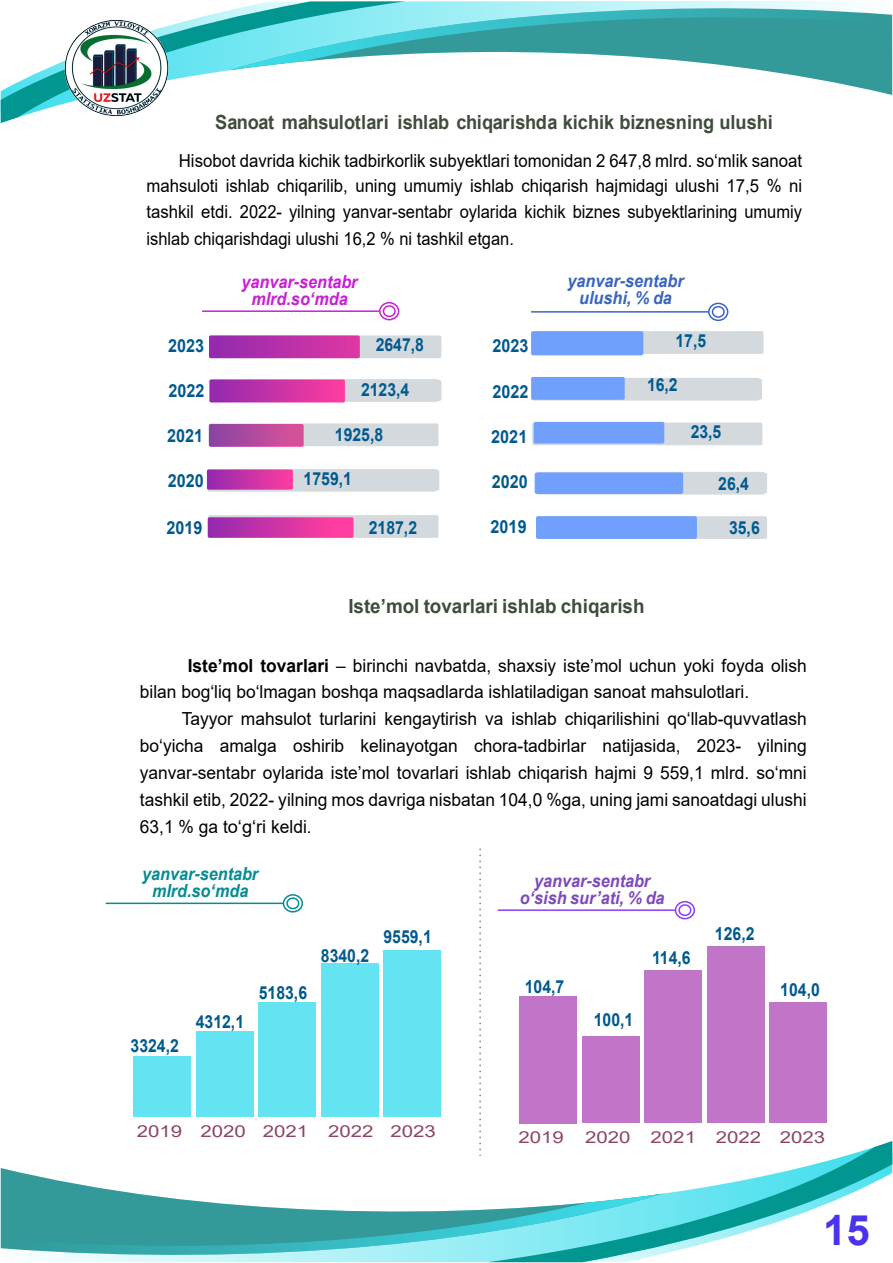
<style>
.page{position:relative;width:893px;height:1263px;background:#fff}
.page>*{position:absolute;margin:0;border:0;box-sizing:border-box;transform-origin:0 0}
.t1{font:700 42px "Arial";color:#4933f1}
.t2{font:700 19.5px "Arial";color:#3f4c3b;scale:.93 1}
.t3{font:700 19.5px "Arial";color:#3f4c3b}
.t4{font:18px/27px "Arial";color:#000}
.t5{font:18px/26px "Arial";color:#000;text-align:justify;scale:.93 1}
.t6{font:700 18px "Arial";color:#015a8d;scale:.88 1}
.t7{font:700 18px "Arial";color:#005a8f;scale:.88 1}
.t8{font:700 18px "Arial";color:#005a8f;scale:.9 1}
.t9{font:italic 700 18px/16.6px "Arial Narrow";color:#7c4aba;text-align:center;scale:1.1 1}
.t10{font:italic 700 18px/16.6px "Arial Narrow";color:#c71fd6;text-align:center;scale:1.1 1}
.t11{font:italic 700 18px/16.6px "Arial Narrow";color:#058c94;text-align:center;scale:1.1 1}
.t12{font:italic 700 18px/16.6px "Arial Narrow";color:#3965bc;text-align:center;scale:1.1 1}
.t13{font:16.5px "Arial";color:#8e4466;scale:1.24 1}
.s1{font-weight:700}
</style>
<div class="page">
<hr style="left:202px;top:310px;width:187px;height:2px;background:#c71fd6">
<div style="left:379px;top:302px;width:20px;height:18px;border:2px solid #c71fd6;border-radius:50%"></div>
<svg style="left:380px;top:303px;width:19px;height:17px"></svg>
<div style="left:383px;top:305px;width:13px;height:12px;border:2px solid #c71fd6;border-radius:50%"></div>
<hr style="left:531px;top:311px;width:187px;height:2px;background:#3965bc">
<div style="left:708px;top:303px;width:20px;height:18px;border:2px solid #3965bc;border-radius:50%"></div>
<svg style="left:709px;top:303px;width:19px;height:17px"></svg>
<div style="left:712px;top:306px;width:13px;height:12px;border:2px solid #3965bc;border-radius:50%"></div>
<svg style="left:209px;top:446px;width:95px;height:1px"></svg>
<div style="left:209px;top:335px;width:232px;height:23px;background:#d4d9dd;border-radius:2px"></div>
<svg style="left:209px;top:335px;width:151px;height:23px;background:#b934aa"></svg>
<svg style="left:209px;top:379px;width:232px;height:23px;background:#cd7abe"></svg>
<svg style="left:208px;top:423px;width:230px;height:23px;background:#c7a1c4"></svg>
<svg style="left:207px;top:469px;width:232px;height:23px;background:#d1a3cb"></svg>
<div style="left:208px;top:515px;width:230px;height:23px;background:#d4d9dd;border-radius:2px"></div>
<div style="left:531px;top:331px;width:232px;height:23px;background:#d4d9dd;border-radius:2px"></div>
<div style="left:531px;top:331px;width:112px;height:24px;background:#709ffc;border-radius:2px"></div>
<svg style="left:533px;top:378px;width:229px;height:23px;background:#d5dadd"></svg>
<div style="left:531px;top:377px;width:94px;height:23px;background:#709ffc;border-radius:2px"></div>
<svg style="left:532px;top:422px;width:230px;height:23px;background:#d1d7de"></svg>
<svg style="left:538px;top:472px;width:229px;height:23px;background:#d5dade"></svg>
<div style="left:535px;top:472px;width:148px;height:22px;background:#709ffc;border-radius:2px"></div>
<div style="left:537px;top:516px;width:230px;height:23px;background:#d4d9dd;border-radius:2px"></div>
<div style="left:534px;top:422px;width:130px;height:21px;background:#709ffc;border-radius:2px"></div>
<div style="left:536px;top:516px;width:161px;height:23px;background:#709ffc;border-radius:2px"></div>
<svg style="left:208px;top:517px;width:145px;height:21px;background:#d037a6"></svg>
<svg style="left:1px;top:111px;width:113px;height:12px"></svg>
<svg style="left:1px;top:1px;width:891px;height:110px"></svg>
<svg style="left:663px;top:1141px;width:229px;height:113px"></svg>
<svg style="left:1px;top:1168px;width:131px;height:25px"></svg>
<svg style="left:1px;top:1193px;width:662px;height:70px"></svg>
<img style="left:64px;top:20px;width:105px;height:96px">
<hr style="left:106px;top:902px;width:187px;height:2px;background:#058c94">
<div style="left:283px;top:894px;width:20px;height:18px;border:2px solid #058c94;border-radius:50%"></div>
<svg style="left:283px;top:895px;width:19px;height:17px"></svg>
<div style="left:286px;top:897px;width:13px;height:12px;border:2px solid #058c94;border-radius:50%"></div>
<div style="left:133px;top:1056px;width:58px;height:61px;background:#64e4f3"></div>
<div style="left:196px;top:1032px;width:57px;height:85px;background:#64e4f3"></div>
<div style="left:258px;top:1002px;width:58px;height:115px;background:#64e4f3"></div>
<div style="left:321px;top:964px;width:57px;height:153px;background:#64e4f3"></div>
<div style="left:383px;top:951px;width:58px;height:166px;background:#64e4f3"></div>
<hr style="left:498px;top:909px;width:187px;height:2px;background:#8a3efa">
<div style="left:675px;top:901px;width:20px;height:18px;border:2px solid #8a3efa;border-radius:50%"></div>
<svg style="left:675px;top:902px;width:19px;height:17px"></svg>
<div style="left:678px;top:904px;width:13px;height:12px;border:2px solid #8a3efa;border-radius:50%"></div>
<div style="left:519px;top:996px;width:58px;height:127px;background:#c175c8"></div>
<div style="left:582px;top:1036px;width:58px;height:87px;background:#c175c8"></div>
<div style="left:645px;top:970px;width:57px;height:153px;background:#c175c8"></div>
<div style="left:707px;top:947px;width:58px;height:176px;background:#c175c8"></div>
<div style="left:770px;top:1002px;width:57px;height:121px;background:#c175c8"></div>
<svg style="left:479px;top:849px;width:2px;height:307px"></svg>
<p class="t2" style="left:215px;top:109px;width:601px">Sanoat mahsulotlari ishlab chiqarishda kichik biznesning ulushi</p>
<p class="t5" style="left:146px;top:147px;width:707px;text-indent:32px">Hisobot davrida kichik tadbirkorlik subyektlari tomonidan 2 647,8 mlrd. so‘mlik sanoat mahsuloti ishlab chiqarilib, uning umumiy ishlab chiqarish hajmidagi ulushi 17,5 % ni tashkil etdi. 2022- yilning yanvar-sentabr oylarida kichik biznes subyektlarining umumiy ishlab chiqarishdagi ulushi 16,2 % ni tashkil etgan.</p>
<p class="t10" style="left:241px;top:272px;width:107px">yanvar-sentabr mlrd.so‘mda</p>
<p class="t12" style="left:567px;top:272px;width:107px">yanvar-sentabr ulushi, % da</p>
<p class="t8" style="left:168px;top:333px;width:42px">2023</p>
<p class="t8" style="left:168px;top:378px;width:42px">2022</p>
<p class="t8" style="left:167px;top:423px;width:42px">2021</p>
<p class="t8" style="left:168px;top:468px;width:42px">2020</p>
<p class="t8" style="left:166px;top:515px;width:42px">2019</p>
<p class="t7" style="left:376px;top:332px;width:56px">2647,8</p>
<p class="t7" style="left:361px;top:377px;width:56px">2123,4</p>
<p class="t7" style="left:335px;top:422px;width:56px">1925,8</p>
<p class="t7" style="left:304px;top:466px;width:56px">1759,1</p>
<p class="t8" style="left:492px;top:333px;width:42px">2023</p>
<p class="t8" style="left:493px;top:379px;width:42px">2022</p>
<p class="t8" style="left:491px;top:424px;width:42px">2021</p>
<p class="t8" style="left:492px;top:469px;width:42px">2020</p>
<p class="t7" style="left:369px;top:515px;width:56px">2187,2</p>
<p class="t8" style="left:491px;top:514px;width:42px">2019</p>
<p class="t7" style="left:675px;top:328px;width:36px">17,5</p>
<p class="t7" style="left:647px;top:372px;width:36px">16,2</p>
<p class="t7" style="left:691px;top:419px;width:36px">23,5</p>
<p class="t7" style="left:718px;top:471px;width:36px">26,4</p>
<p class="t7" style="left:729px;top:515px;width:36px">35,6</p>
<p class="t3" style="left:348px;top:592px;width:298px">Iste’mol tovarlari ishlab chiqarish</p>
<p class="t4" style="left:140px;top:653px;width:668px;line-height:25.5px;text-indent:48px"><span class="s1">Iste’mol tovarlari</span> – birinchi navbatda, shaxsiy iste’mol uchun yoki foyda olish bilan bog‘liq bo‘lmagan boshqa maqsadlarda ishlatiladigan sanoat mahsulotlari.</p>
<p class="t4" style="left:140px;top:705px;width:668px;text-align:justify;text-indent:42px">Tayyor mahsulot turlarini kengaytirish va ishlab chiqarilishini qo‘llab-quvvatlash bo‘yicha amalga oshirib kelinayotgan chora-tadbirlar natijasida, 2023- yilning yanvar-sentabr oylarida iste’mol tovarlari ishlab chiqarish hajmi 9 559,1 mlrd. so‘mni tashkil etib, 2022- yilning mos davriga nisbatan 104,0 %ga, uning jami sanoatdagi ulushi 63,1 % ga to‘g‘ri keldi.</p>
<p class="t11" style="left:142px;top:864px;width:107px">yanvar-sentabr mlrd.so‘mda</p>
<p class="t6" style="left:131px;top:1033px;width:56px">3324,2</p>
<p class="t6" style="left:196px;top:1008px;width:56px">4312,1</p>
<p class="t6" style="left:259px;top:980px;width:56px">5183,6</p>
<p class="t6" style="left:321px;top:943px;width:56px">8340,2</p>
<p class="t6" style="left:383px;top:924px;width:56px">9559,1</p>
<p class="t13" style="left:137px;top:1120px;width:243px">2019 2020 2021 2022 2023</p>
<p class="t9" style="left:520px;top:871px;width:133px">yanvar-sentabr o‘sish sur’ati, % da</p>
<p class="t6" style="left:525px;top:974px;width:46px">104,7</p>
<p class="t6" style="left:594px;top:1006px;width:46px">100,1</p>
<p class="t6" style="left:652px;top:945px;width:45px">114,6</p>
<p class="t6" style="left:715px;top:921px;width:46px">126,2</p>
<p class="t6" style="left:780px;top:976px;width:46px">104,0</p>
<p class="t13" style="left:518px;top:1126px;width:38px">2019</p>
<p class="t13" style="left:585px;top:1126px;width:195px">2020 2021 2022 2023</p>
<h1 class="t1" style="left:823px;top:1200px;width:48px">15</h1>
</div>
